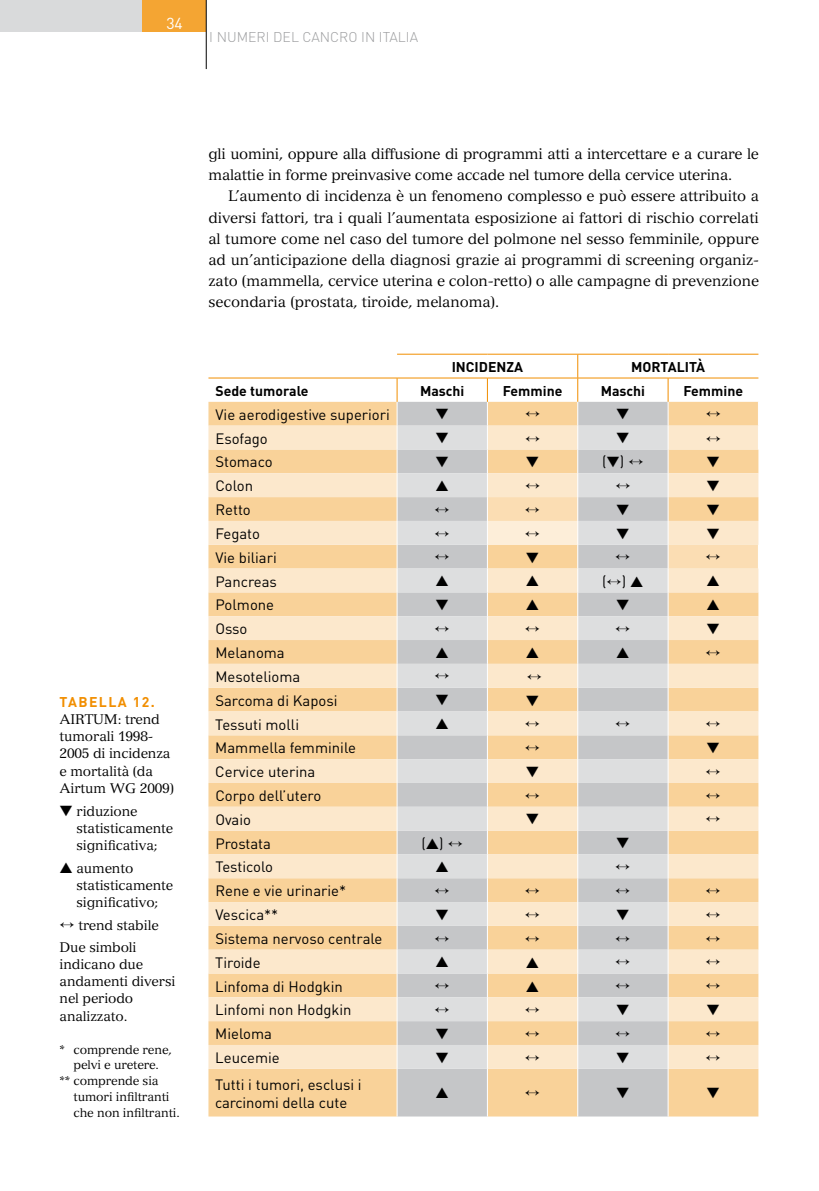
<style>
.page{position:relative;width:819px;height:1191px;background:#fff}
.page>*{position:absolute;margin:0;border:0;box-sizing:border-box;transform-origin:0 0}
.t1{font:15.75px "DIN";color:#fff}
.t2{font:14.88px/21px "Versailles LT Std";letter-spacing:-.015em;color:#000}
.t3{font:14.88px/17.8px "DIN";color:#000}
.t4{font:700 14px "DIN";color:#000}
.t5{font:300 14px "DIN";color:#9c9d9f}
.t6{font:700 14px "DIN";letter-spacing:.1em;color:#f18e00}
.t7{font:13.65px/17.2px "Versailles LT Std";letter-spacing:-.01em;color:#000}
.t8{font:12.25px "Versailles LT Std";letter-spacing:-.01em;color:#000}
.s1{color:#fff}
</style>
<div class="page">
<div style="left:0;top:0;width:206px;height:31px;background:#d9dadb"></div>
<div style="left:142px;top:0;width:64px;height:31px;background:#f4a533"></div>
<hr style="left:206px;top:0;width:1px;height:69px;background:#000">
<hr style="left:818px;top:0;width:1px;height:31px;background:#d9dadb">
<div style="left:208px;top:402px;width:550px;height:714px;background:#f9d299"></div>
<svg style="left:397px;top:402px;width:270px;height:714px;background:#d4cabb"></svg>
<svg style="left:208px;top:425px;width:188px;height:643px;background:#faddb4"></svg>
<svg style="left:398px;top:425px;width:89px;height:643px;background:#d1d2d4"></svg>
<hr style="left:397px;top:354px;width:90px;height:1px;background:#f18e00">
<hr style="left:208px;top:378px;width:189px;height:1px;background:#f18e00">
<hr style="left:397px;top:378px;width:90px;height:1px;background:#f18e00">
<hr style="left:396px;top:1068px;width:1px;height:48px;background:#fff">
<hr style="left:487px;top:1068px;width:1px;height:48px;background:#fff">
<hr style="left:577px;top:1068px;width:1px;height:48px;background:#fff">
<hr style="left:667px;top:1068px;width:1px;height:48px;background:#fff">
<svg style="left:396px;top:378px;width:2px;height:690px"></svg>
<svg style="left:436px;top:409px;width:12px;height:10px"></svg>
<svg style="left:436px;top:433px;width:12px;height:10px"></svg>
<svg style="left:436px;top:456px;width:12px;height:11px"></svg>
<svg style="left:436px;top:480px;width:12px;height:11px"></svg>
<svg style="left:435px;top:506px;width:14px;height:6px"></svg>
<svg style="left:435px;top:530px;width:14px;height:6px"></svg>
<svg style="left:435px;top:554px;width:14px;height:6px"></svg>
<svg style="left:436px;top:575px;width:12px;height:11px"></svg>
<svg style="left:436px;top:599px;width:12px;height:11px"></svg>
<svg style="left:435px;top:626px;width:14px;height:5px"></svg>
<svg style="left:436px;top:647px;width:12px;height:10px"></svg>
<svg style="left:435px;top:673px;width:14px;height:6px"></svg>
<svg style="left:436px;top:695px;width:12px;height:10px"></svg>
<svg style="left:436px;top:718px;width:12px;height:11px"></svg>
<svg style="left:436px;top:861px;width:12px;height:11px"></svg>
<svg style="left:435px;top:888px;width:14px;height:5px"></svg>
<svg style="left:436px;top:909px;width:12px;height:10px"></svg>
<svg style="left:435px;top:935px;width:14px;height:6px"></svg>
<svg style="left:436px;top:956px;width:12px;height:11px"></svg>
<svg style="left:435px;top:983px;width:14px;height:5px"></svg>
<svg style="left:435px;top:1007px;width:14px;height:5px"></svg>
<svg style="left:436px;top:1028px;width:12px;height:11px"></svg>
<svg style="left:436px;top:1052px;width:12px;height:10px"></svg>
<svg style="left:487px;top:354px;width:272px;height:714px;background:#edddc6"></svg>
<svg style="left:436px;top:1087px;width:12px;height:11px"></svg>
<svg style="left:525px;top:1090px;width:14px;height:6px"></svg>
<svg style="left:616px;top:1088px;width:12px;height:10px"></svg>
<svg style="left:707px;top:1088px;width:12px;height:10px"></svg>
<p class="t1" style="left:166px;top:13px;width:18px">34</p>
<p class="t5" style="left:209px;top:29px;width:177px">I NUMERI DEL CANCRO IN ITALIA</p>
<p class="t6" style="left:60px;top:693px;width:97px">Tabella 12.</p>
<p class="t7" style="left:60px;top:711px;width:116px">AIRTUM: trend tumorali 1998-<br>2005 di incidenza e mortalità (da<br>Airtum WG 2009)</p>
<p class="t7" style="left:76px;top:802px;width:98px;text-indent:-17px">▼ riduzione statisticamente significativa;</p>
<p class="t7" style="left:76px;top:859px;width:98px;text-indent:-17px">▲ aumento statisticamente significativo;</p>
<p class="t7" style="left:60px;top:914px;width:101px;line-height:22.1px">↔ trend stabile<br>Due simboli</p>
<p class="t7" style="left:60px;top:955px;width:117px">indicano due andamenti diversi nel periodo analizzato.</p>
<p class="t8" style="left:60px;top:1042px;width:114px">*<span class="s1">*</span> comprende rene,</p>
<p class="t8" style="left:73px;top:1057px;width:87px">pelvi e uretere.</p>
<p class="t8" style="left:60px;top:1073px;width:101px">** comprende sia</p>
<p class="t8" style="left:73px;top:1089px;width:98px">tumori infiltranti</p>
<p class="t8" style="left:73px;top:1105px;width:108px">che non infiltranti.</p>
<p class="t2" style="left:208px;top:144px;width:552px">gli uomini, oppure alla diffusione di programmi atti a intercettare e a curare le malattie in forme preinvasive come accade nel tumore della cervice uterina.</p>
<p class="t2" style="left:208px;top:186px;width:552px;text-align:justify;text-indent:20px">L’aumento di incidenza è un fenomeno complesso e può essere attribuito a diversi fattori, tra i quali l’aumentata esposizione ai fattori di rischio correlati al tumore come nel caso del tumore del polmone nel sesso femminile, oppure ad un’anticipazione della diagnosi grazie ai programmi di screening organiz&shy;zato (mammella, cervice uterina e colon-retto) o alle campagne di prevenzione secondaria (prostata, tiroide, melanoma).</p>
<p class="t4" style="left:451px;top:358px;width:73px">INCIDENZA</p>
<p class="t4" style="left:631px;top:358px;width:74px">MORTALITà</p>
<p class="t4" style="left:215px;top:381px;width:95px">Sede tumorale</p>
<p class="t4" style="left:420px;top:381px;width:46px">Maschi</p>
<p class="t4" style="left:503px;top:381px;width:61px">Femmine</p>
<p class="t4" style="left:600px;top:381px;width:46px">Maschi</p>
<p class="t4" style="left:683px;top:381px;width:61px">Femmine</p>
<p class="t3" style="left:215px;top:405px;width:176px">Vie aerodigestive superiori</p>
<p class="t3" style="left:215px;top:429px;width:54px">Esofago</p>
<p class="t3" style="left:215px;top:453px;width:59px">Stomaco</p>
<p class="t3" style="left:602px;top:453px;width:43px">(▼) ↔</p>
<p class="t3" style="left:215px;top:477px;width:39px">Colon</p>
<p class="t3" style="left:215px;top:500px;width:37px">Retto</p>
<p class="t3" style="left:215px;top:524px;width:46px">Fegato</p>
<p class="t3" style="left:215px;top:548px;width:63px">Vie biliari</p>
<p class="t3" style="left:215px;top:572px;width:63px">Pancreas</p>
<p class="t3" style="left:602px;top:572px;width:43px">(↔) ▲</p>
<p class="t3" style="left:215px;top:596px;width:60px">Polmone</p>
<p class="t3" style="left:215px;top:619px;width:34px">Osso</p>
<p class="t3" style="left:215px;top:643px;width:71px">Melanoma</p>
<p class="t3" style="left:215px;top:667px;width:86px">M esotelioma</p>
<p class="t3" style="left:215px;top:691px;width:124px">Sarcoma di Kaposi</p>
<p class="t3" style="left:215px;top:715px;width:85px">Tessuti molli</p>
<p class="t3" style="left:215px;top:738px;width:142px">Mammella femminile</p>
<p class="t3" style="left:215px;top:762px;width:101px">Cervice uterina</p>
<p class="t3" style="left:215px;top:786px;width:107px">Corpo dell’utero</p>
<p class="t3" style="left:215px;top:810px;width:37px">Ovaio</p>
<p class="t3" style="left:215px;top:834px;width:57px">Prostata</p>
<p class="t3" style="left:421px;top:834px;width:43px">(▲) ↔</p>
<p class="t3" style="left:215px;top:858px;width:59px">Testicolo</p>
<p class="t3" style="left:215px;top:881px;width:132px">Rene e vie urinarie*</p>
<p class="t3" style="left:215px;top:905px;width:64px">Vescica**</p>
<p class="t3" style="left:215px;top:929px;width:169px">Sistema nervoso centrale</p>
<p class="t3" style="left:215px;top:953px;width:47px">Tiroide</p>
<p class="t3" style="left:215px;top:977px;width:129px">Linfoma di Hodgkin</p>
<p class="t3" style="left:215px;top:1000px;width:138px">Linfomi non Hodgkin</p>
<p class="t3" style="left:215px;top:1024px;width:58px">M ieloma</p>
<p class="t3" style="left:215px;top:1048px;width:66px">Leucemie</p>
<p class="t3" style="left:215px;top:1075px;width:148px">Tutti i tumori, esclusi i carcinomi della cute</p>
</div>
